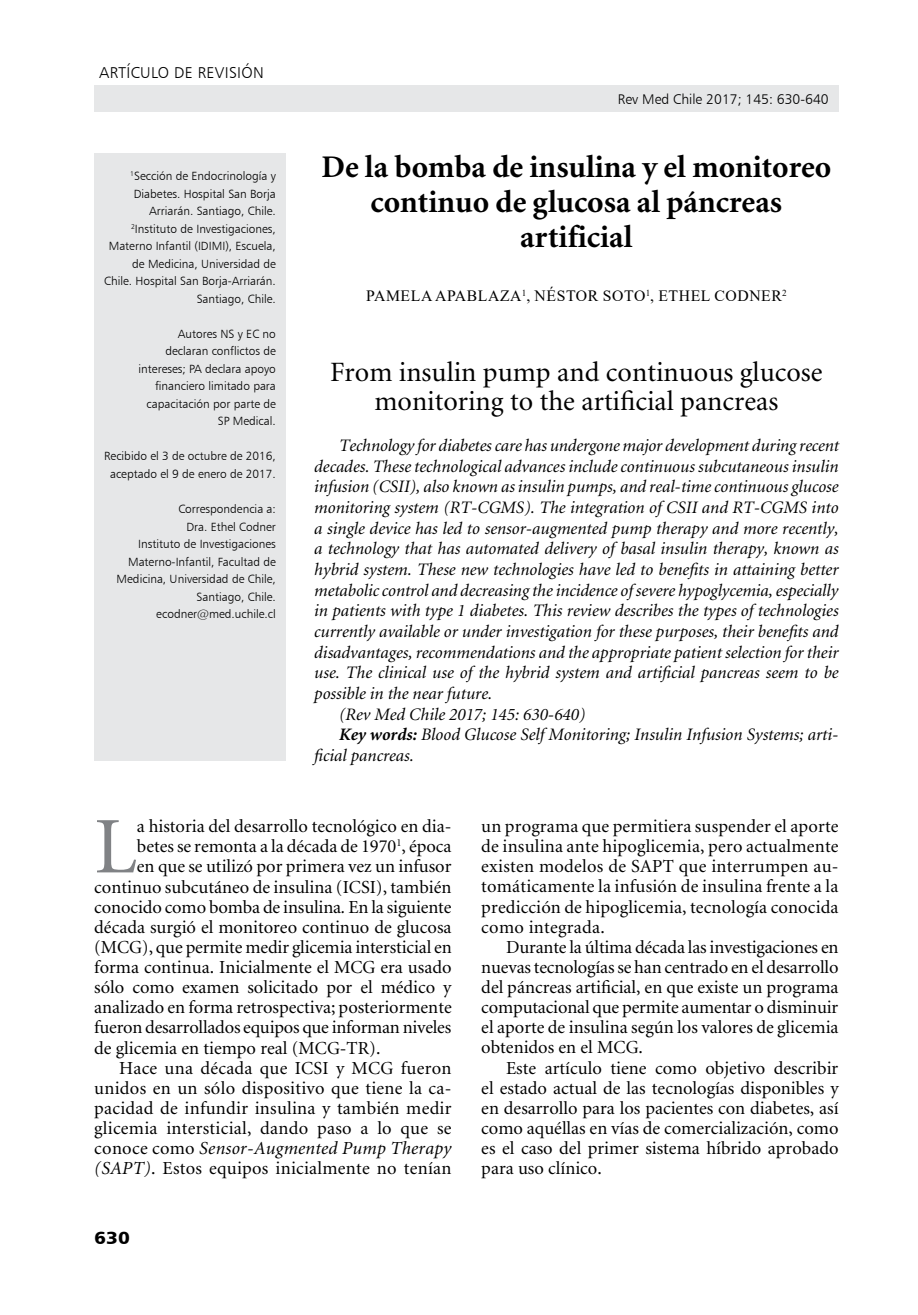
<style>
.page{position:relative;width:918px;height:1315px;background:#fff}
.page>*{position:absolute;margin:0;border:0;box-sizing:border-box;transform-origin:0 0}
.t1{font:80.33px "Minion";color:#808285}
.t2{font:700 31.5px/35px "Minion";color:#000;text-align:center}
.t3{font:28px/29.8px "Minion";color:#000;text-align:center}
.t4{font:18.38px/20.1px "Minion";color:#000;text-align:justify}
.t5{font:italic 18.38px "Minion";letter-spacing:.015em;color:#000}
.t6{font:italic 17.5px "Minion";color:#000}
.t7{font:17.5px "Humanist 777 BT Black B";color:#000;scale:1.1 1}
.t8{font:15.75px "Times New Roman";letter-spacing:.035em;color:#000}
.t9{font:15.75px "Humanist 777 BT Light B";color:#000}
.t10{font:14px "Humanist 777 BT Light B";color:#000}
.t11{font:11.9px/17.5px "Humanist 777 BT Light B";color:#000;text-align:right}
.s1{font-weight:700}
.s2{font-style:italic}
.s3{font-style:normal}
</style>
<div class="page">
<div style="left:94px;top:85px;width:744px;height:26px;background:#e6e7e8"></div>
<div style="left:94px;top:154px;width:192px;height:607px;background:#e6e7e8"></div>
<p class="t9" style="left:99px;top:63px;width:10px">artículoderevisión</p>
<p class="t11" style="left:104px;top:167px;width:173px"><sup>1</sup>Sección de Endocrinología y<br>Diabetes. Hospital San Borja<br>Arriarán. Santiago, Chile.<br><sup>2</sup>Instituto de Investigaciones,<br>Materno Infantil (IDIMI), Escuela, de Medicina, Universidad de<br>Chile. Hospital San Borja-Arriarán.<br>Santiago, Chile.</p>
<p class="t11" style="left:139px;top:325px;width:139px">Autores NS y EC no declaran conflictos de intereses; PA declara apoyo financiero limitado para capacitación por parte de<br>SP Medical.</p>
<p class="t11" style="left:104px;top:447px;width:173px;text-align:center">Recibido el 3 de octubre de 2016, aceptado el 9 de enero de 2017.</p>
<p class="t11" style="left:117px;top:500px;width:161px">Correspondencia a:<br>Dra. Ethel Codner<br>Instituto de Investigaciones<br>Materno-Infantil, Facultad de<br>Medicina, Universidad de Chile,<br>Santiago, Chile. ecodner@med.uchile.cl</p>
<p class="t10" style="left:618px;top:90px;width:212px">Rev Med Chile 2017; 145: 630-640</p>
<h2 class="t2" style="left:321px;top:151px;width:511px">De la bomba de insulina y el monitoreo continuo de glucosa al páncreas artificial</h2>
<p class="t8" style="left:366px;top:285px;width:422px">PAMELA APAB LAZA<sup>1</sup>, NÉSTOR SOTO<sup>1</sup>, ETHEL CODNER<sup>2</sup></p>
<h3 class="t3" style="left:330px;top:358px;width:494px">From insulin pump and continuous glucose monitoring to the artificial pancreas</h3>
<p class="t6" style="left:339px;top:437px;width:501px">Technology for diabetes care has undergone major development during recent</p>
<p class="t6" style="left:314px;top:457px;width:526px">decades. These technological advances include continuous subcutaneous insulin</p>
<p class="t6" style="left:314px;top:478px;width:526px">infusion (CSII), also known as insulin pumps, and real-time continuous glucose</p>
<p class="t6" style="left:314px;top:499px;width:526px">monitoring system (RT-CGMS). The integration of CSII and RT-CGMS into</p>
<p class="t6" style="left:314px;top:519px;width:526px">a single device has led to sensor-augmented pump therapy and more recently,</p>
<p class="t6" style="left:314px;top:540px;width:526px">a technology that has automated delivery of basal insulin therapy, known as</p>
<p class="t6" style="left:314px;top:561px;width:526px">hybrid system. These new technologies have led to benefits in attaining better</p>
<p class="t6" style="left:314px;top:581px;width:525px">metabolic control and decreasing the incidence of severe hypoglycemia, especially</p>
<p class="t6" style="left:314px;top:602px;width:526px">in patients with type 1 diabetes. This review describes the types of technologies</p>
<p class="t6" style="left:314px;top:623px;width:526px">currently available or under investigation for these purposes, their benefits and</p>
<p class="t6" style="left:314px;top:643px;width:526px">disadvantages, recommendations and the appropriate patient selection for their</p>
<p class="t6" style="left:314px;top:664px;width:526px">use. The clinical use of the hybrid system and artificial pancreas seem to be</p>
<p class="t6" style="left:314px;top:684px;width:180px">possible in the near future.</p>
<p class="t6" style="left:339px;top:705px;width:248px">(Rev Med Chile 2017; 145: 630-640)</p>
<p class="t6" style="left:339px;top:726px;width:501px"><span class="s1">Key words:</span> Blood Glucose Self Monitoring; Insulin Infusion Systems; arti-</p>
<p class="t6" style="left:314px;top:746px;width:101px">ficial pancreas.</p>
<h1 class="t1" style="left:94px;top:807px;width:44px">L</h1>
<p class="t4" style="left:137px;top:817px;width:316px">a historia del desarrollo tecnológico en dia-</p>
<p class="t4" style="left:137px;top:837px;width:316px">betes se remonta a la década de 1970<sup>1</sup>, época</p>
<p class="t4" style="left:137px;top:857px;width:316px">en que se utilizó por primera vez un infusor</p>
<p class="t4" style="left:94px;top:877px;width:359px">continuo subcutáneo de insulina (ICSI), también</p>
<p class="t4" style="left:94px;top:897px;width:359px">conocido como bomba de insulina<span class="s2">.</span> En la siguiente</p>
<p class="t4" style="left:94px;top:917px;width:359px">década surgió el monitoreo continuo de glucosa</p>
<p class="t4" style="left:94px;top:937px;width:359px">(MCG), que permite medir glicemia intersticial en</p>
<p class="t4" style="left:94px;top:957px;width:359px">forma continua. Inicialmente el MCG era usado</p>
<p class="t4" style="left:94px;top:978px;width:359px">sólo como examen solicitado por el médico y</p>
<p class="t4" style="left:94px;top:998px;width:359px">analizado en forma retrospectiva; posteriormente</p>
<p class="t4" style="left:94px;top:1018px;width:358px">fueron desarrollados equipos que informan niveles</p>
<p class="t4" style="left:94px;top:1038px;width:288px">de glicemia en tiempo real (MCG-TR).</p>
<p class="t4" style="left:119px;top:1058px;width:334px">Hace una década que ICSI y MCG fueron</p>
<p class="t4" style="left:94px;top:1078px;width:359px">unidos en un sólo dispositivo que tiene la ca-</p>
<p class="t4" style="left:94px;top:1098px;width:359px">pacidad de infundir insulina y también medir</p>
<p class="t4" style="left:94px;top:1118px;width:359px">glicemia intersticial, dando paso a lo que se</p>
<p class="t5" style="left:94px;top:1139px;width:359px"><span class="s3">conoce como</span> Sensor-Augmented Pump Therapy</p>
<p class="t4" style="left:94px;top:1159px;width:359px"><span class="s2">(SAPT)</span>. Estos equipos inicialmente no tenían</p>
<p class="t7" style="left:94px;top:1226px;width:34px">630</p>
<p class="t4" style="left:481px;top:817px;width:359px">un programa que permitiera suspender el aporte de insulina ante hipoglicemia, pero actualmente existen modelos de SAPT que interrumpen au&shy;tomáticamente la infusión de insulina frente a la predicción de hipoglicemia, tecnología conocida como integrada.</p>
<p class="t4" style="left:481px;top:937px;width:359px;text-indent:25px">Durante la última década las investigaciones en nuevas tecnologías se han centrado en el desarrollo del páncreas artificial, en que existe un programa computacional que permite aumentar o disminuir el aporte de insulina según los valores de glicemia obtenidos en el MCG.</p>
<p class="t4" style="left:481px;top:1058px;width:359px;text-indent:25px">Este artículo tiene como objetivo describir el estado actual de las tecnologías disponibles y en desarrollo para los pacientes con diabetes, así como aquéllas en vías de comercialización, como es el caso del primer sistema híbrido aprobado para uso clínico.</p>
</div>
